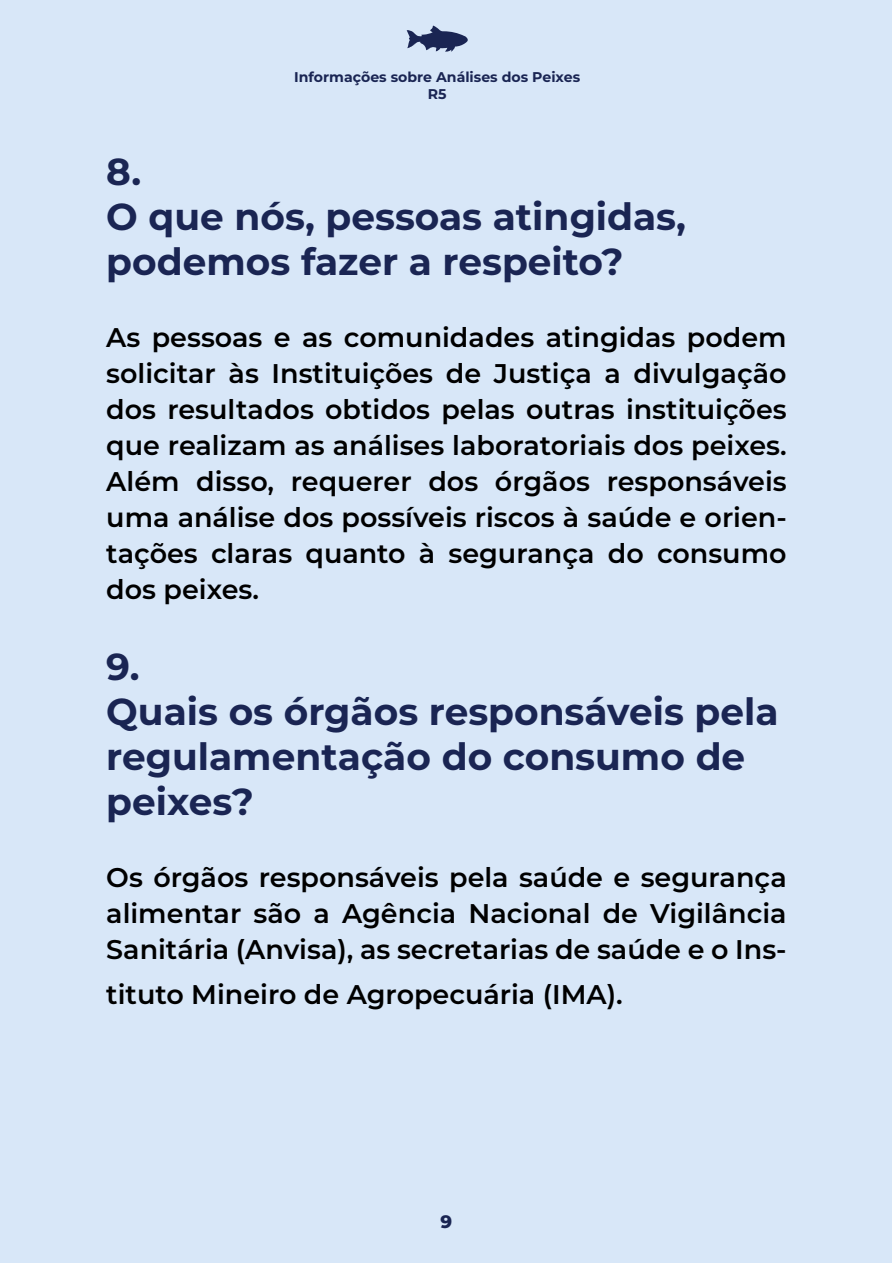
<style>
.page{position:relative;width:893px;height:1263px;background:#fff}
.page>*{position:absolute;margin:0;border:0;box-sizing:border-box;transform-origin:0 0}
.t1{font:700 37.5px/45px "Montserrat";color:#1a2553}
.t2{font:600 27px/36px "Montserrat";color:#000;text-align:justify}
.t3{font:800 18px "Montserrat";color:#1a2553}
.t4{font:700 14.1px/17px "Montserrat";color:#1a2553;text-align:center}
</style>
<div class="page">
<div style="left:0;top:0;width:892px;height:1263px;background:#d8e7f8"></div>
<svg style="left:407px;top:26px;width:61px;height:26px"></svg>
<p class="t4" style="left:294px;top:68px;width:287px">Informações sobre Análises dos Peixes<br>R5</p>
<h1 class="t1" style="left:106px;top:147px;width:581px">8.<br>O que nós, pessoas atingidas, podemos fazer a respeito?</h1>
<p class="t2" style="left:106px;top:318px;width:682px">As pessoas e as comunidades atingidas podem solicitar às Instituições de Justiça a divulgação dos resultados obtidos pelas outras instituições que realizam as análises laboratoriais dos peixes.<br>Além disso, requerer dos órgãos responsáveis uma análise dos possíveis riscos à saúde e orien&shy;tações claras quanto à segurança do consumo dos peixes.</p>
<h1 class="t1" style="left:106px;top:642px;width:674px">9.<br>Quais os órgãos responsáveis pela regulamentação do consumo de peixes?</h1>
<p class="t2" style="left:106px;top:858px;width:682px">Os órgãos responsáveis pela saúde e segurança alimentar são a Agência Nacional de Vigilância Sanitária (Anvisa), as secretarias de saúde e o Ins-</p>
<p class="t2" style="left:106px;top:975px;width:518px">tituto Mineiro de Agropecuária (IMA).</p>
<p class="t3" style="left:441px;top:1208px;width:13px">9</p>
</div>
